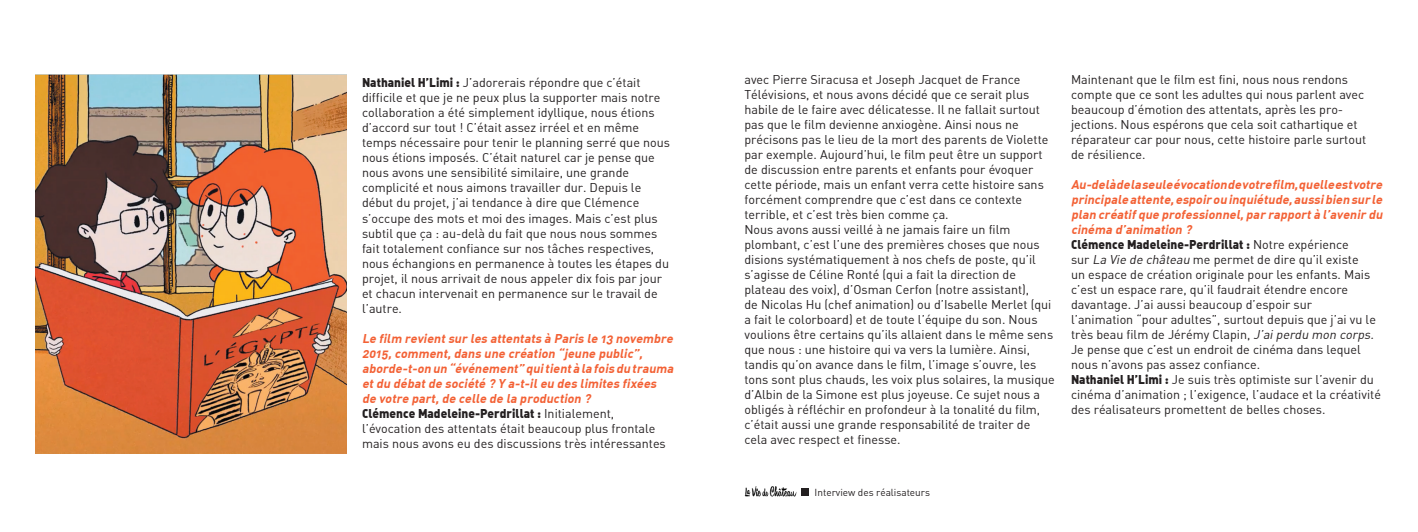
<style>
.page{position:relative;width:1418px;height:532px;background:#fff}
.page>*{position:absolute;margin:0;border:0;box-sizing:border-box;transform-origin:0 0}
.t1{font:12.5px/15px "DIN Alternate";color:#231f20}
.t2{font:italic 700 12.5px/15px "DIN Alternate";color:#f36135}
.t3{font:12.5px "DIN Black Alternate";color:#231f20;scale:.95 1}
.t4{font:10px "DIN Alternate";color:#231f20}
.s1{font-family:"DIN Black Alternate"}
.s2{font-family:"DIN Alternate"}
.s3{font-style:italic}
</style>
<div class="page">
<img style="left:35px;top:74px;width:312px;height:379px">
<img style="left:744px;top:486px;width:52px;height:10px">
<div style="left:801px;top:488px;width:8px;height:8px;background:#231f20"></div>
<p class="t1" style="left:362px;top:75px;width:309px"><span class="s1">Nathaniel H’Limi :</span> J’adorerais répondre que c’était difficile et que je ne peux plus la supporter mais notre collaboration a été simplement idyllique, nous étions d’accord sur tout ! C’était assez irréel et en même temps nécessaire pour tenir le planning serré que nous nous étions imposés. C’était naturel car je pense que nous avons une sensibilité similaire, une grande complicité et nous aimons travailler dur. Depuis le début du projet, j’ai tendance à dire que Clémence s’occupe des mots et moi des images. Mais c’est plus subtil que ça : au-delà du fait que nous nous sommes fait totalement confiance sur nos tâches respectives, nous échangions en permanence à toutes les étapes du projet, il nous arrivait de nous appeler dix fois par jour et chacun intervenait en permanence sur le travail de l’autre.</p>
<p class="t2" style="left:362px;top:330px;width:316px">Le film revientsur les attentats à Paris le 13 novembre 2015,comment,dans une création “jeune public”, aborde-t-on un “événement” quitientà la fois du trauma etdu débatde société ? Y a-t-ileu des limites fixées de votre part,de celle de la production ?</p>
<p class="t3" style="left:362px;top:404px;width:267px">Clémence Madeleine-Perdrillat : <span class="s2">Initialement,</span></p>
<p class="t1" style="left:362px;top:420px;width:305px">l’évocation des attentats était beaucoup plus frontale mais nous avons eu des discussions très intéressantes</p>
<p class="t1" style="left:744px;top:72px;width:312px">avec Pierre Siracusa et Joseph Jacquet de France Télévisions, et nous avons décidé que ce serait plus habile de le faire avec délicatesse. Il ne fallait surtout pas que le film devienne anxiogène. Ainsi nous ne précisons pas le lieu de la mort des parents de Violette par exemple. Aujourd’hui, le film peut être un support de discussion entre parents et enfants pour évoquer cette période, mais un enfant verra cette histoire sans forcément comprendre que c’est dans ce contexte terrible, et c’est très bien comme ça.<br>Nous avons aussi veillé à ne jamais faire un film plombant, c’est l’une des premières choses que nous disions systématiquement à nos chefs de poste, qu’il s’agisse de Céline Ronté (qui a fait la direction de plateau des voix), d’Osman Cerfon (notre assistant),<br>de Nicolas Hu (chef animation) ou d’Isabelle Merlet (qui a fait le colorboard) et de toute l’équipe du son. Nous voulions être certains qu’ils allaient dans le même sens que nous : une histoire qui va vers la lumière. Ainsi, tandis qu’on avance dans le film, l’image s’ouvre, les tons sont plus chauds, les voix plus solaires, la musique d’Albin de la Simone est plus joyeuse. Ce sujet nous a obligés à réfléchir en profondeur à la tonalité du film, c’était aussi une grande responsabilité de traiter de cela avec respect et finesse.</p>
<p class="t1" style="left:1070px;top:72px;width:297px">Maintenant que le film est fini, nous nous rendons compte que ce sont les adultes qui nous parlent avec beaucoup d’émotion des attentats, après les pro&shy;jections. Nous espérons que cela soit cathartique et réparateur car pour nous, cette histoire parle surtout de résilience.</p>
<p class="t2" style="left:1070px;top:176px;width:316px;text-align:justify">Au-delà de la seule évocation de votre film,quelle estvotre principale attente,espoir ou inquiétude,aussibien sur le plan créatifque professionnel,par rapportà l’avenir du cinéma d’animation ?</p>
<p class="t3" style="left:1070px;top:236px;width:294px">Clémence Madeleine-Perdrillat : <span class="s2">Notre expérience</span></p>
<p class="t1" style="left:1070px;top:252px;width:311px">sur <span class="s3">La Vie de château</span> me permet de dire qu’il existe<br>un espace de création originale pour les enfants. Mais c’est un espace rare, qu’il faudrait étendre encore davantage. J’ai aussi beaucoup d’espoir sur<br>l’animation “pour adultes”, surtout depuis que j’ai vu le très beau film de Jérémy Clapin, <span class="s3">J’aiperdu mon corps.<br></span>Je pense que c’est un endroit de cinéma dans lequel nous n’avons pas assez confiance.<br><span class="s1">Nathaniel H’Limi :</span> Je suis très optimiste sur l’avenir du cinéma d’animation ; l’exigence, l’audace et la créativité des réalisateurs promettent de belles choses.</p>
<p class="t4" style="left:814px;top:486px;width:117px">Interview des réalisateurs</p>
</div>
